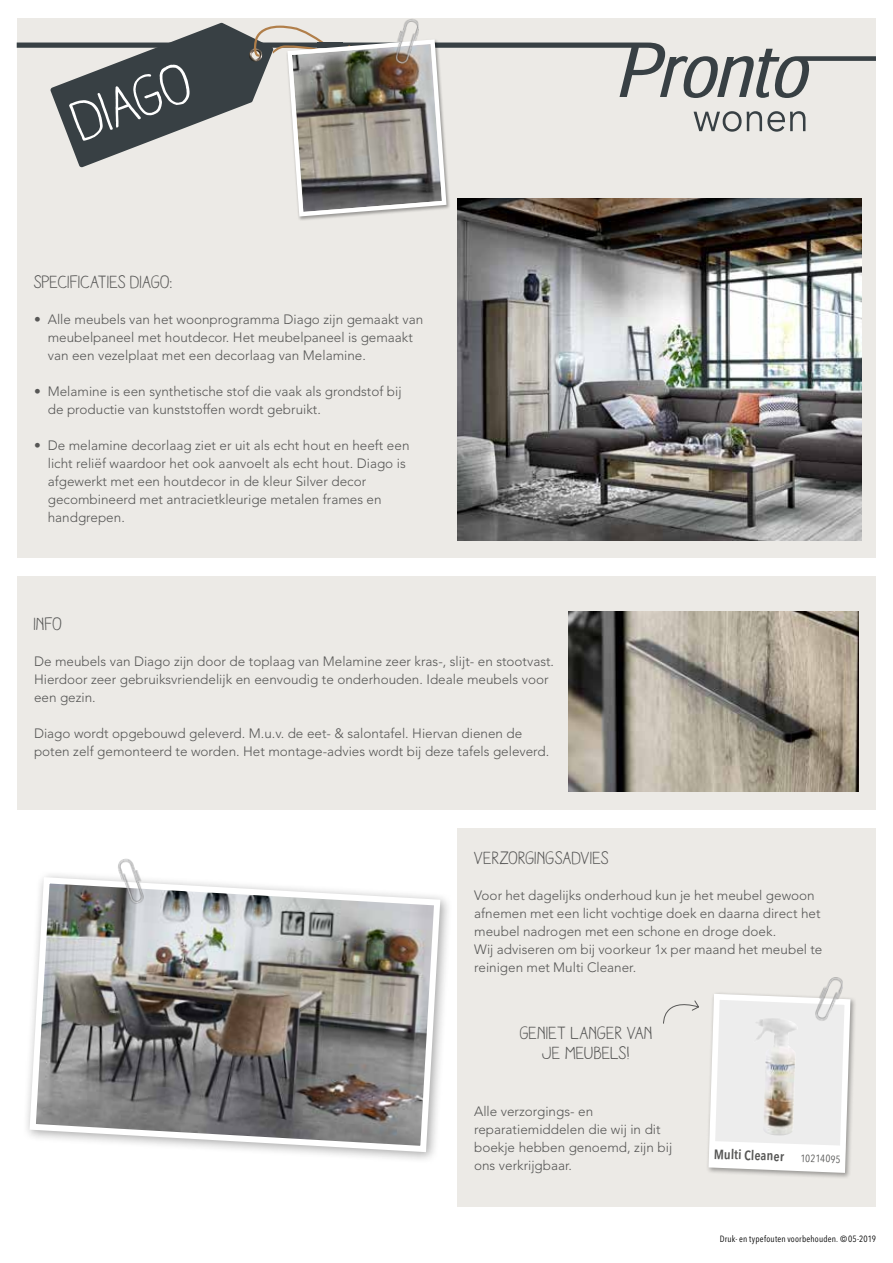
<style>
.page{position:relative;width:893px;height:1263px;background:#fff}
.page>*{position:absolute;margin:0;border:0;box-sizing:border-box;transform-origin:0 0}
.t1{font:57px "Aracne";color:#fff}
.t2{font:18px/19.5px "Aracne";color:#575756;text-align:center}
.t3{font:300 13.5px/18px "Avenir";color:#575756}
.t4{font:600 condensed 13.5px "Avenir Next LT Pro";color:#575756}
.t5{font:condensed 9px "Avenir Next LT Pro";letter-spacing:.02em;color:#000}
.s1{font-weight:400;font-size:10.5px}
.s2{font-family:"Brutal Type";font-stretch:normal}
</style>
<div class="page">
<div style="left:17px;top:18px;width:859px;height:540px;background:#eceae6"></div>
<img style="left:457px;top:219px;width:404px;height:321px">
<div style="left:17px;top:576px;width:859px;height:234px;background:#eceae6"></div>
<svg style="left:17px;top:23px;width:859px;height:196px"></svg>
<img style="left:569px;top:612px;width:290px;height:180px">
<div style="left:457px;top:828px;width:419px;height:378px;background:#eceae6"></div>
<svg style="left:663px;top:1000px;width:36px;height:24px"></svg>
<div style="left:706px;top:991px;width:151px;height:188px;background:#000;opacity:.35"></div>
<svg style="left:706px;top:991px;width:147px;height:185px"></svg>
<img style="left:813px;top:977px;width:30px;height:50px">
<img style="left:389px;top:19px;width:34px;height:51px">
<img style="left:27px;top:875px;width:416px;height:280px">
<img style="left:115px;top:858px;width:32px;height:51px">
<h1 class="t1" style="left:64px;top:93px;width:125px;rotate:-21deg">DIAGO</h1>
<h2 class="t2" style="left:34px;top:272px;width:140px">SPECIFICATIES DIAGO:</h2>
<p class="t3" style="left:48px;top:310px;width:377px;text-indent:-14px">• Alle meubels van het woonprogramma Diago zijn gemaakt van meubelpaneel met houtdecor. Het meubelpaneel is gemaakt van een vezelplaat met een decorlaag van Melamine.</p>
<p class="t3" style="left:48px;top:382px;width:355px;text-indent:-14px">• Melamine is een synthetische stof die vaak als grondstof bij de productie van kunststoffen wordt gebruikt.</p>
<p class="t3" style="left:48px;top:436px;width:363px;text-indent:-14px">• De melamine decorlaag ziet er uit als echt hout en heeft een licht reliëf waardoor het ook aanvoelt als echt hout. Diago is afgewerkt met een houtdecor in de kleur Silver decor gecombineerd met antracietkleurige metalen frames en handgrepen.</p>
<h2 class="t2" style="left:34px;top:614px;width:30px">INFO</h2>
<p class="t3" style="left:34px;top:652px;width:522px">De meubels van Diago zijn door de toplaag van Melamine zeer kras-, slijt- en stootvast.<br>Hierdoor zeer gebruiksvriendelijk en eenvoudig te onderhouden. Ideale meubels voor een gezin.</p>
<p class="t3" style="left:34px;top:724px;width:517px">Diago wordt opgebouwd geleverd. M.u.v. de eet- &amp; salontafel. Hiervan dienen de poten zelf gemonteerd te worden. Het montage-advies wordt bij deze tafels geleverd.</p>
<h2 class="t2" style="left:474px;top:848px;width:137px">VERZORGINGSADVIES</h2>
<p class="t3" style="left:474px;top:886px;width:350px">Voor het dagelijks onderhoud kun je het meubel gewoon afnemen met een licht vochtige doek en daarna direct het meubel nadrogen met een schone en droge doek.<br>Wij adviseren om bij voorkeur 1x per maand het meubel te reinigen met Multi Cleaner.</p>
<h2 class="t2" style="left:520px;top:1023px;width:134px">GENIET LANGER VAN<br>JE MEUBELS!</h2>
<p class="t3" style="left:474px;top:1102px;width:200px">Alle verzorgings- en reparatiemiddelen die wij in dit boekje hebben genoemd, zijn bij ons verkrijgbaar.</p>
<p class="t4" style="left:714px;top:1146px;width:128px;rotate:2deg">Multi Cleaner <span class="s1">10214095</span></p>
<p class="t5" style="left:720px;top:1233px;width:158px">Druk- en typefouten voorbehouden. <span class="s2">©</span>05-2019</p>
</div>
